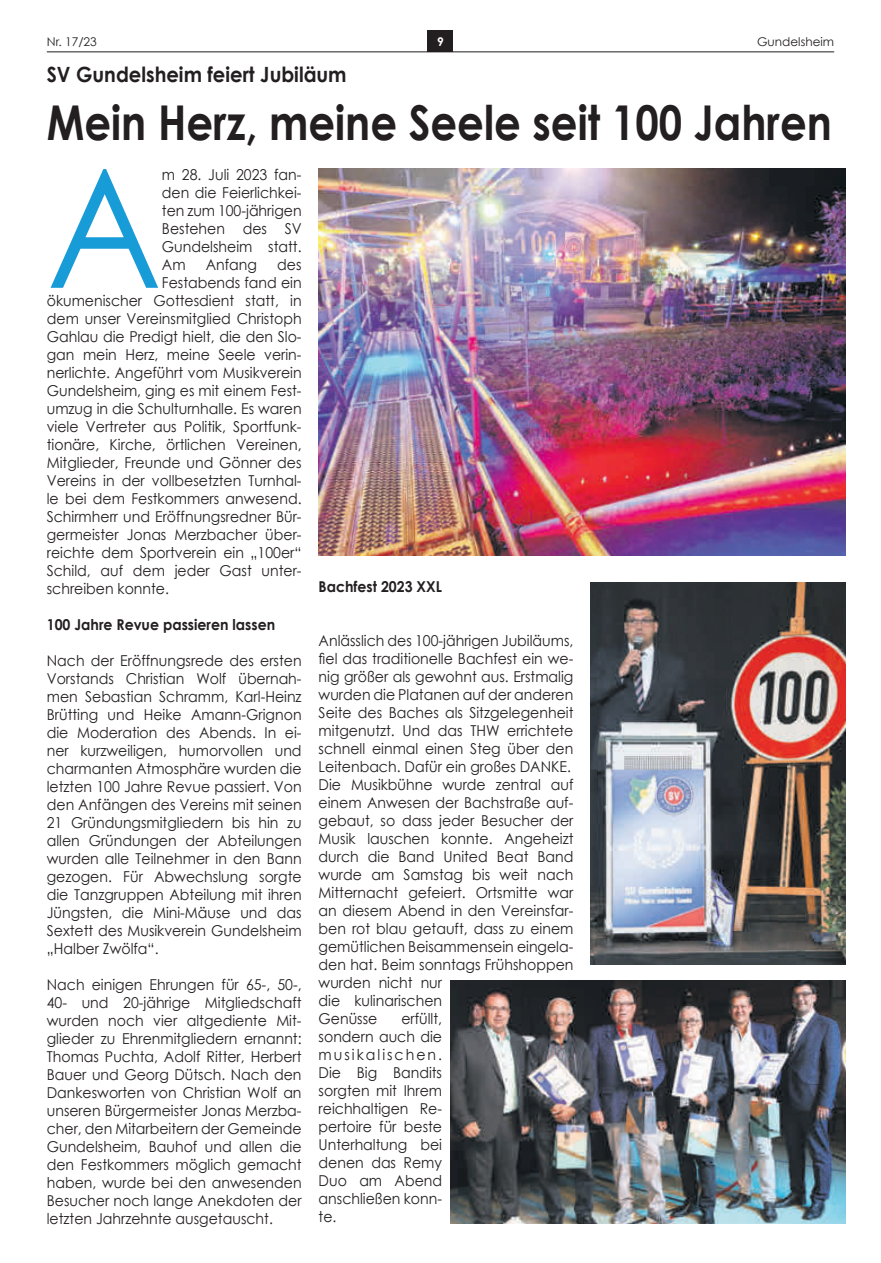
<style>
.page{position:relative;width:881px;height:1263px;background:#fff}
.page>*{position:absolute;margin:0;border:0;box-sizing:border-box;transform-origin:0 0}
.t1{font:165.3px "Century Gothic";color:#189cd8;scale:.94 1}
.t2{font:700 48px "Century Gothic";color:#231f20;scale:.87 1}
.t3{font:700 21px "Century Gothic";color:#231f20;scale:.93 1}
.t4{font:15px/18px "Century Gothic";color:#231f20;text-align:justify;scale:.94 1}
.t5{font:700 15px "Century Gothic";color:#231f20;scale:.94 1}
.t6{font:12px "Century Gothic";color:#231f20}
.t7{font:700 12px "Century Gothic";color:#fff}
</style>
<div class="page">
<div style="left:427px;top:30px;width:26px;height:22px;background:#231f20"></div>
<hr style="left:47px;top:52px;width:786px;height:1px;background:#231f20">
<img style="left:590px;top:582px;width:254px;height:383px">
<img style="left:450px;top:981px;width:394px;height:242px">
<img style="left:318px;top:169px;width:526px;height:386px">
<p class="t6" style="left:47px;top:34px;width:52px">Nr. 17/23</p>
<p class="t7" style="left:437px;top:34px;width:8px">9</p>
<p class="t6" style="left:756px;top:34px;width:78px">Gundelsheim</p>
<h3 class="t3" style="left:47px;top:58px;width:324px">sV Gundelsheim feiert Jubiläum</h3>
<h2 class="t2" style="left:47px;top:86px;width:903px">Mein Herz, meine seele seit 100 Jahren</h2>
<h1 class="t1" style="left:47px;top:113px;width:124px">a</h1>
<p class="t4" style="left:162px;top:165px;width:150px">m 28. Juli 2023 fan&shy;den die Feierlichkei&shy;ten zum 100-jährigen Bestehen des sV Gundelsheim statt. am</p>
<p class="t4" style="left:206px;top:255px;width:56px">anfang</p>
<p class="t4" style="left:277px;top:255px;width:27px">des</p>
<p class="t4" style="left:162px;top:273px;width:150px">Festabends fand ein</p>
<p class="t4" style="left:47px;top:291px;width:272px">ökumenischer Gottesdient statt, in</p>
<p class="t4" style="left:47px;top:309px;width:272px">dem unser Vereinsmitglied Christoph</p>
<p class="t4" style="left:47px;top:327px;width:272px">Gahlau die predigt hielt, die den slo-</p>
<p class="t4" style="left:47px;top:345px;width:272px">gan mein herz, meine seele verin-</p>
<p class="t4" style="left:47px;top:363px;width:272px">nerlichte. angeführt vom musikverein</p>
<p class="t4" style="left:47px;top:381px;width:272px">Gundelsheim, ging es mit einem Fest-</p>
<p class="t4" style="left:47px;top:399px;width:272px">umzug in die schulturnhalle. es waren</p>
<p class="t4" style="left:47px;top:417px;width:272px">viele Vertreter aus politik, sportfunk-</p>
<p class="t4" style="left:47px;top:435px;width:272px">tionäre, Kirche, örtlichen Vereinen,</p>
<p class="t4" style="left:47px;top:453px;width:272px">mitglieder, Freunde und Gönner des</p>
<p class="t4" style="left:47px;top:471px;width:272px">Vereins in der vollbesetzten turnhal-</p>
<p class="t4" style="left:47px;top:489px;width:272px">le bei dem Festkommers anwesend.</p>
<p class="t4" style="left:47px;top:507px;width:272px">schirmherr und eröffnungsredner Bür-</p>
<p class="t4" style="left:47px;top:525px;width:272px">germeister Jonas merzbacher über-</p>
<p class="t4" style="left:47px;top:543px;width:272px">reichte dem sportverein ein „100er“</p>
<p class="t4" style="left:47px;top:561px;width:272px">schild, auf dem jeder Gast unter-</p>
<p class="t4" style="left:47px;top:579px;width:131px">schreiben konnte.</p>
<p class="t5" style="left:47px;top:613px;width:244px">100 Jahre revue passieren lassen</p>
<p class="t4" style="left:47px;top:651px;width:272px">nach der eröffnungsrede des ersten Vorstands Christian Wolf übernah&shy;men sebastian schramm, Karl-heinz Brütting und heike amann-Grignon die moderation des abends. in ei&shy;ner kurzweiligen, humorvollen und charmanten atmosphäre wurden die letzten 100 Jahre revue passiert. Von den anfängen des Vereins mit seinen 21 Gründungsmitgliedern bis hin zu allen Gründungen der abteilungen wurden alle teilnehmer in den Bann gezogen. Für abwechslung sorgte die tanzgruppen abteilung mit ihren Jüngsten, die mini-mäuse und das sextett des musikverein Gundelsheim „halber zwölfa“.</p>
<p class="t4" style="left:47px;top:975px;width:273px">nach einigen ehrungen für 65-, 50-, 40- und 20-jährige mitgliedschaft wurden noch vier altgediente mit&shy;glieder zu ehrenmitgliedern ernannt: thomas puchta, adolf ritter, herbert Bauer und Georg dütsch. nach den dankesworten von Christian Wolf an unseren Bürgermeister Jonas merzba&shy;cher, den mitarbeitern der Gemeinde Gundelsheim, Bauhof und allen die den Festkommers möglich gemacht haben, wurde bei den anwesenden Besucher noch lange anekdoten der letzten Jahrzehnte ausgetauscht.</p>
<p class="t5" style="left:318px;top:575px;width:133px">bachfest 2023 XXl</p>
<p class="t4" style="left:318px;top:631px;width:273px;text-align:left">anlässlich des 100-jährigen Jubiläums, fiel das traditionelle Bachfest ein we&shy;nig größer als gewohnt aus. erstmalig wurden die platanen auf der anderen seite des Baches als sitzgelegenheit mitgenutzt. und das thW errichtete schnell einmal einen steg über den leitenbach. dafür ein großes danKe. die musikbühne wurde zentral auf einem anwesen der Bachstraße auf&shy;gebaut, so dass jeder Besucher der musik lauschen konnte. angeheizt durch die Band united Beat Band wurde am samstag bis weit nach mitternacht gefeiert. Ortsmitte war an diesem abend in den Vereinsfar&shy;ben rot blau getauft, dass zu einem gemütlichen Beisammensein eingela&shy;den hat. Beim sonntags Frühshoppen wurden nicht nur<br>die kulinarischen<br>Genüsse</p>
<p class="t4" style="left:318px;top:1009px;width:133px;text-indent:83px">erfüllt, sondern auch die musikalischen. die Big Bandits sorgten mit ihrem reichhaltigen re&shy;pertoire für beste unterhaltung bei denen das remy duo am abend anschließen konn&shy;te.</p>
</div>
